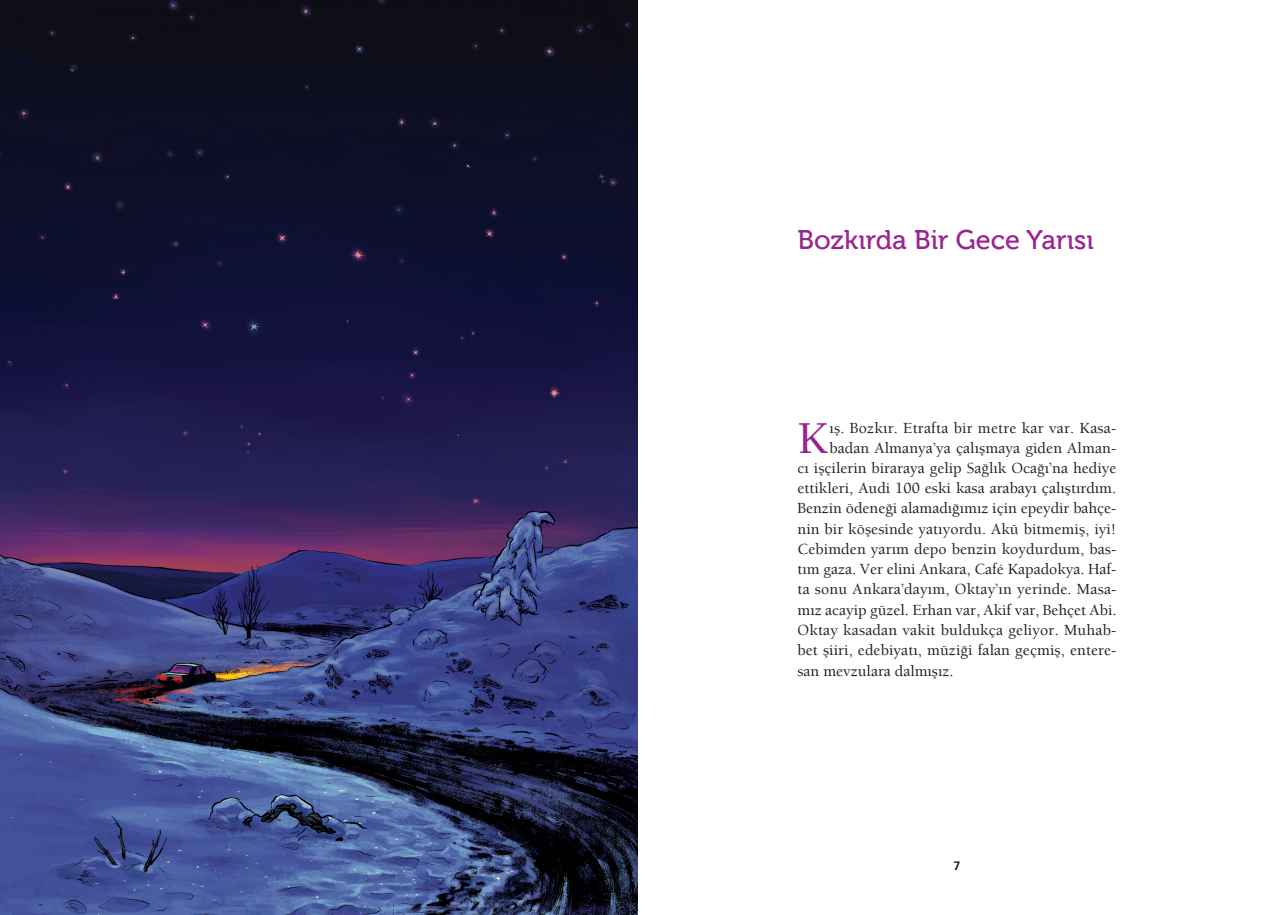
<style>
.page{position:relative;width:1276px;height:915px;background:#fff}
.page>*{position:absolute;margin:0;border:0;box-sizing:border-box;transform-origin:0 0}
.t1{font:500 46.5px "Berkeley";color:#99248e}
.t2{font:27px "Museo 500";color:#99248e}
.t3{font:500 15.75px "Berkeley";letter-spacing:.005em;color:#231f20}
.t4{font:700 12.75px "Frugal Sans";color:#231f20}
</style>
<div class="page">
<img style="left:0;top:0;width:638px;height:914px">
<h2 class="t2" style="left:797px;top:225px;width:298px">Bozkırda Bir Gece Yarısı</h2>
<h1 class="t1" style="left:797px;top:409px;width:32px">K</h1>
<p class="t3" style="left:829px;top:418px;width:288px">ış. Bozkır. Etrafta bir metre kar var. Kasa-</p>
<p class="t3" style="left:829px;top:438px;width:288px">badan Almanya’ya çalışmaya giden Alman-</p>
<p class="t3" style="left:797px;top:458px;width:320px">cı işçilerin biraraya gelip Sağlık Ocağı’na hediye</p>
<p class="t3" style="left:797px;top:478px;width:320px">ettikleri, Audi 100 eski kasa arabayı çalıştırdım.</p>
<p class="t3" style="left:797px;top:498px;width:320px">Benzin ödeneği alamadığımız için epeydir bahçe-</p>
<p class="t3" style="left:797px;top:519px;width:320px">nin bir köşesinde yatıyordu. Akü bitmemiş, iyi!</p>
<p class="t3" style="left:797px;top:539px;width:320px">Cebimden yarım depo benzin koydurdum, bas-</p>
<p class="t3" style="left:797px;top:559px;width:320px">tım gaza. Ver elini Ankara, Café Kapadokya. Haf-</p>
<p class="t3" style="left:797px;top:579px;width:320px">ta sonu Ankara’dayım, Oktay’ın yerinde. Masa-</p>
<p class="t3" style="left:797px;top:600px;width:320px">mız acayip güzel. Erhan var, Akif var, Behçet Abi.</p>
<p class="t3" style="left:797px;top:620px;width:320px">Oktay kasadan vakit buldukça geliyor. Muhab-</p>
<p class="t3" style="left:797px;top:640px;width:320px">bet şiiri, edebiyatı, müziği falan geçmiş, entere-</p>
<p class="t3" style="left:797px;top:660px;width:158px">san mevzulara dalmışız.</p>
<p class="t4" style="left:953px;top:858px;width:8px">7</p>
</div>
